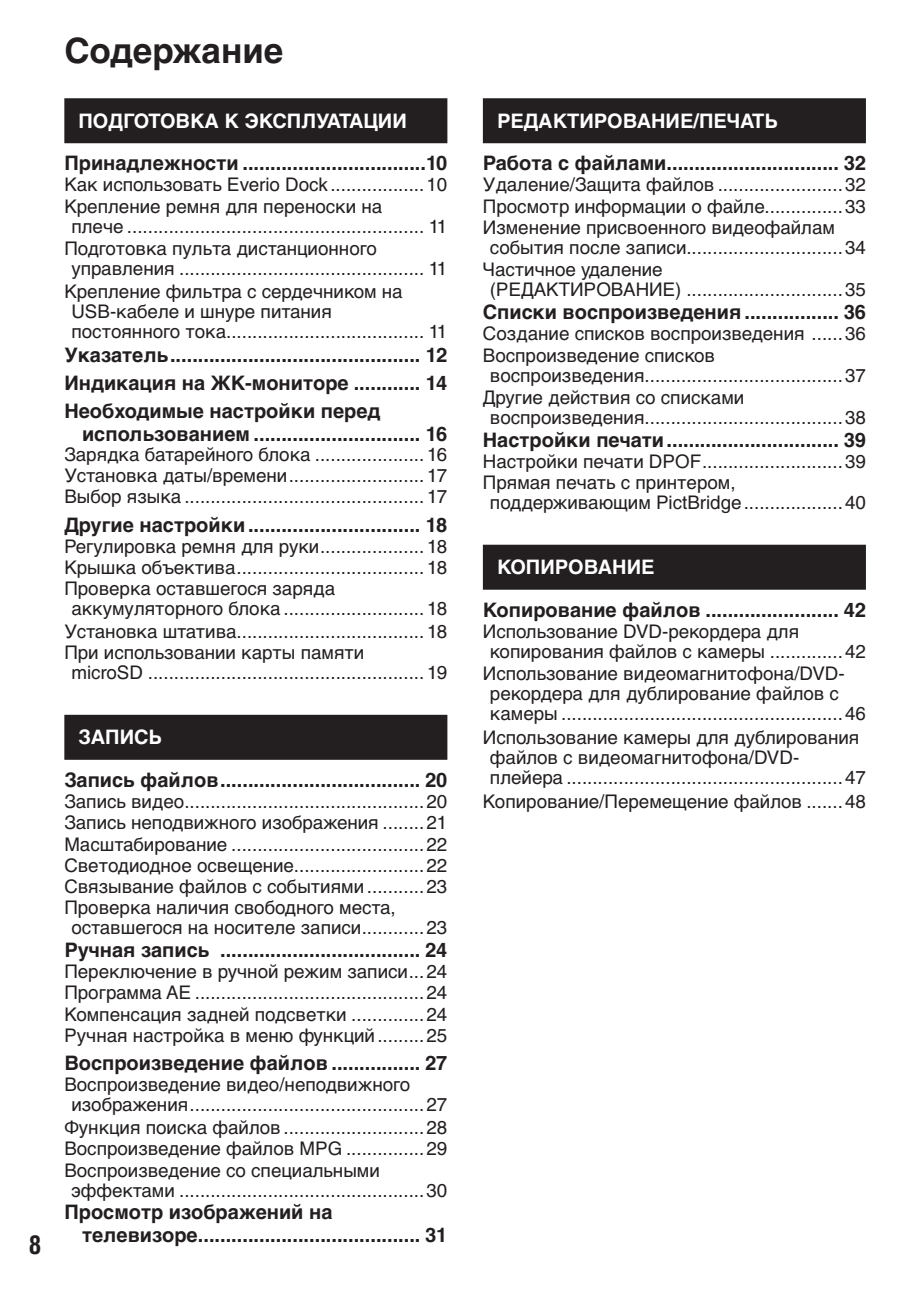
<style>
.page{position:relative;width:909px;height:1290px;background:#fff}
.page>*{position:absolute;margin:0;border:0;box-sizing:border-box;transform-origin:0 0}
.t1{font:700 35px "Helvetica Cyr";color:#231f20}
.t2{font:700 condensed 25px "Helvetica";color:#231f20}
.t3{font:700 20px/28.2px "Helvetica Cyr";color:#231f20;text-align:justify}
.t4{font:700 20px "Helvetica Cyr";color:#fff}
.t5{font:18.75px/20px "Helvetica Cyr Upright";color:#231f20}
.s1{font-family:"Helvetica"}
</style>
<div class="page">
<div style="left:64px;top:98px;width:383px;height:45px;background:#231f20"></div>
<div style="left:64px;top:715px;width:383px;height:45px;background:#231f20"></div>
<div style="left:482px;top:98px;width:383px;height:45px;background:#231f20"></div>
<div style="left:482px;top:545px;width:383px;height:45px;background:#231f20"></div>
<h2 class="t2" style="left:29px;top:1236px;width:14px">8</h2>
<h1 class="t1" style="left:64px;top:37px;width:220px">Содержание</h1>
<p class="t4" style="left:78px;top:113px;width:329px">ПОДГОТОВКА К ЭКСПЛУАТАЦИИ</p>
<p class="t3" style="left:64px;top:151px;width:384px">Принадлежности .................................10</p>
<p class="t5" style="left:64px;top:176px;width:384px">Как использовать Everio Dock <span class="s1">..................10</span></p>
<p class="t5" style="left:64px;top:198px;width:319px">Крепление ремня для переноски на</p>
<p class="t5" style="left:71px;top:218px;width:377px">плече ......................................................... 11</p>
<p class="t5" style="left:71px;top:240px;width:377px;text-indent:-7px">Подготовка пульта дистанционного управления ............................................... 11</p>
<p class="t5" style="left:71px;top:283px;width:377px;text-indent:-7px">Крепление фильтра с сердечником на<br>USB-кабеле и шнуре питания<br>постоянного тока...................................... 11</p>
<p class="t3" style="left:64px;top:342px;width:384px">Указатель ............................................. 12<br>Индикация на ЖК-мониторе ............ 14<br>Необходимые настройки перед</p>
<p class="t3" style="left:82px;top:421px;width:366px">использованием .............................. 16</p>
<p class="t5" style="left:64px;top:445px;width:384px;line-height:21.2px;text-align:justify">Зарядка батарейного блока ..................... 16<br>Установка даты/времени .......................... 17<br>Выбор языка .............................................. 17</p>
<p class="t3" style="left:64px;top:512px;width:384px">Другие настройки ............................... 18</p>
<p class="t5" style="left:64px;top:538px;width:384px">Регулировка ремня для руки .................... 18</p>
<p class="t5" style="left:64px;top:559px;width:384px">Крышка объектива .................................... 18</p>
<p class="t5" style="left:64px;top:580px;width:272px">Проверка оставшегося заряда</p>
<p class="t5" style="left:71px;top:600px;width:377px">аккумуляторного блока ........................... 18</p>
<p class="t5" style="left:64px;top:623px;width:384px">Установка штатива.................................... 18</p>
<p class="t5" style="left:64px;top:644px;width:301px">При использовании карты памяти</p>
<p class="t5" style="left:71px;top:664px;width:377px">microSD ..................................................... 19</p>
<p class="t4" style="left:78px;top:729px;width:85px">ЗАПИСЬ</p>
<p class="t3" style="left:64px;top:767px;width:384px">Запись файлов .................................... 20</p>
<p class="t5" style="left:64px;top:793px;width:384px">Запись видео ..............................................20</p>
<p class="t5" style="left:64px;top:814px;width:384px">Запись неподвижного изображения ........21</p>
<p class="t5" style="left:64px;top:835px;width:384px">Масштабирование .....................................22</p>
<p class="t5" style="left:64px;top:857px;width:384px">Светодиодное освещение.........................22</p>
<p class="t5" style="left:64px;top:878px;width:384px">Связывание файлов с событиями ...........23</p>
<p class="t5" style="left:64px;top:899px;width:333px">Проверка наличия свободного места,</p>
<p class="t5" style="left:71px;top:919px;width:377px">оставшегося на носителе записи ............23</p>
<p class="t3" style="left:64px;top:937px;width:384px">Ручная запись .................................... 24</p>
<p class="t5" style="left:64px;top:962px;width:384px;line-height:21.2px;text-align:justify">Переключение в ручной режим записи ...24<br>Программа AE ............................................24<br>Компенсация задней подсветки ..............24<br>Ручная настройка в меню функций .........25</p>
<p class="t3" style="left:64px;top:1051px;width:384px">Воспроизведение файлов ................ 27</p>
<p class="t5" style="left:71px;top:1076px;width:377px;text-indent:-7px">Воспроизведение видео/неподвижного изображения .............................................27</p>
<p class="t5" style="left:64px;top:1119px;width:384px">Функция поиска файлов ...........................28</p>
<p class="t5" style="left:64px;top:1140px;width:384px">Воспроизведение файлов MPG ...............29</p>
<p class="t5" style="left:64px;top:1161px;width:317px">Воспроизведение со специальными</p>
<p class="t5" style="left:71px;top:1181px;width:377px">эффектами ...............................................30</p>
<p class="t3" style="left:82px;top:1202px;width:366px;line-height:22.5px;text-indent:-18px">Просмотр изображений на телевизоре ........................................ 31</p>
<p class="t4" style="left:497px;top:113px;width:282px">РЕДАКТИРОВАНИЕ/ПЕЧАТЬ</p>
<p class="t3" style="left:482px;top:151px;width:384px">Работа с файлами ............................... 32</p>
<p class="t5" style="left:482px;top:176px;width:384px">Удаление/Защита файлов ........................32</p>
<p class="t5" style="left:482px;top:198px;width:384px">Просмотр информации о файле...............33</p>
<p class="t5" style="left:482px;top:219px;width:353px">Изменение присвоенного видеофайлам</p>
<p class="t5" style="left:489px;top:239px;width:377px">события после записи..............................34</p>
<p class="t5" style="left:489px;top:261px;width:377px;text-indent:-7px">Частичное удаление<br>(РЕДАКТИРОВАНИЕ) ..............................35</p>
<p class="t3" style="left:482px;top:299px;width:384px">Списки воспроизведения ................. 36</p>
<p class="t5" style="left:482px;top:325px;width:384px">Создание списков воспроизведения ......36</p>
<p class="t5" style="left:482px;top:346px;width:233px">Воспроизведение списков</p>
<p class="t5" style="left:489px;top:366px;width:377px">воспроизведения ......................................37</p>
<p class="t5" style="left:489px;top:389px;width:377px;text-indent:-7px">Другие действия со списками воспроизведения ......................................38</p>
<p class="t3" style="left:482px;top:427px;width:384px">Настройки печати ............................... 39</p>
<p class="t5" style="left:482px;top:453px;width:384px">Настройки печати DPOF ...........................39</p>
<p class="t5" style="left:482px;top:474px;width:254px">Прямая печать с принтером,</p>
<p class="t5" style="left:489px;top:494px;width:377px">поддерживающим PictBridge ...................40</p>
<p class="t4" style="left:497px;top:559px;width:159px">КОПИРОВАНИЕ</p>
<p class="t3" style="left:482px;top:597px;width:384px">Копирование файлов ........................ 42</p>
<p class="t5" style="left:489px;top:623px;width:377px;text-indent:-7px">Использование DVD-рекордера для копирования файлов с камеры ..............42</p>
<p class="t5" style="left:489px;top:665px;width:377px;text-indent:-7px">Использование видеомагнитофона/DVD&shy;рекордера для дублирование файлов с камеры ......................................................46</p>
<p class="t5" style="left:489px;top:729px;width:377px;text-indent:-7px">Использование камеры для дублирования файлов с видеомагнитофона/DVD&shy;плейера .....................................................47</p>
<p class="t5" style="left:482px;top:793px;width:384px">Копирование/Перемещение файлов .......48</p>
</div>
